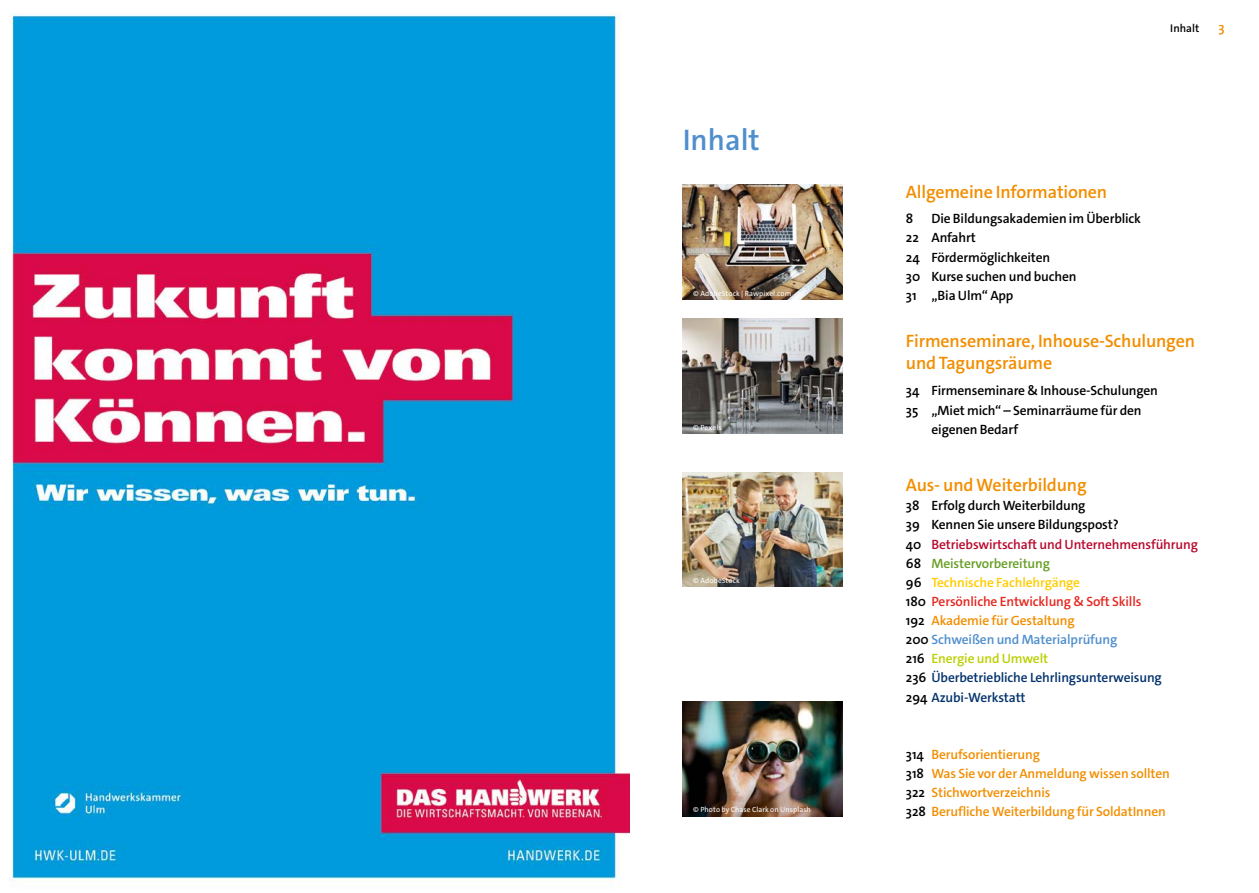
<style>
.page{position:relative;width:1259px;height:893px;background:#fff}
.page>*{position:absolute;margin:0;border:0;box-sizing:border-box;transform-origin:0 0}
.t1{font:600 30px "The Sans C4 s";color:#4f8fcd}
.t2{font:600 18px/21.6px "The Sans C4 s";letter-spacing:-.01em;color:#f28e00}
.t3{font:600 13.5px/19.2px "The Sans C4 s";letter-spacing:-.01em;color:#000}
.t4{font:600 13.5px/19.2px "The Sans C4 s";letter-spacing:-.01em;color:#f28e00}
.t5{font:600 11.25px "The Sans C4 s";color:#000}
.t6{font:7.5px "The Sans C4 s";letter-spacing:.01em;color:#fff}
.s1{color:#b8092e}
.s2{color:#669e24}
.s3{color:#fc0}
.s4{color:#e52720}
.s5{color:#f28e00}
.s6{color:#4f8fcd}
.s7{color:#bccf00}
.s8{color:#03326c}
.s9{color:#000}
</style>
<div class="page">
<img style="left:682px;top:319px;width:160px;height:115px">
<img style="left:682px;top:185px;width:160px;height:115px">
<img style="left:682px;top:472px;width:160px;height:115px">
<img style="left:682px;top:702px;width:160px;height:114px">
<img style="left:9px;top:13px;width:620px;height:875px">
<h1 class="t1" style="left:682px;top:120px;width:79px">Inhalt</h1>
<p class="t6" style="left:693px;top:288px;width:100px">© AdobeStock | Rawpixel.com</p>
<p class="t6" style="left:693px;top:422px;width:30px">© Pexels</p>
<p class="t6" style="left:693px;top:575px;width:48px">© AdobeStock</p>
<p class="t6" style="left:693px;top:805px;width:119px">© Photo by Chase Clark on Unsplash</p>
<p class="t5" style="left:1170px;top:21px;width:31px">Inhalt</p>
<p class="t4" style="left:1218px;top:18px;width:8px">3</p>
<h2 class="t2" style="left:906px;top:182px;width:203px">Allgemeine Informationen</h2>
<p class="t3" style="left:906px;top:209px;width:9px">8</p>
<p class="t3" style="left:906px;top:209px;width:237px;text-indent:26px">Die Bildungsakademien im Überblick<br>22 Anfahrt<br>24 Fördermöglichkeiten<br>30 Kurse suchen und buchen<br>31 „Bia Ulm“ App</p>
<h2 class="t2" style="left:906px;top:330px;width:290px">Firmenseminare, Inhouse-Schulungen und Tagungsräume</h2>
<p class="t3" style="left:906px;top:381px;width:254px">34 Firmenseminare &amp; Inhouse-Schulungen</p>
<p class="t3" style="left:906px;top:401px;width:237px">35 „Miet mich“ – Seminarräume für den</p>
<p class="t3" style="left:931px;top:420px;width:88px">eigenen Bedarf</p>
<h2 class="t2" style="left:906px;top:474px;width:182px">Aus- und Weiterbildung</h2>
<p class="t3" style="left:906px;top:496px;width:293px">38 Erfolg durch Weiterbildung<br>39 Kennen Sie unsere Bildungspost?<br>40 <span class="s1">Betriebswirtschaft und Unternehmensführung </span>68 <span class="s2">Meistervorbereitung<br></span>96 <span class="s3">Technische Fachlehrgänge<br></span>180 <span class="s4">Persönliche Entwicklung &amp; Soft Skills<br></span>192 <span class="s5">Akademie für Gestaltung<br></span>200 <span class="s6">Schweißen und Materialprüfung<br></span>216 <span class="s7">Energie und Umwelt<br></span>236 <span class="s8">Überbetriebliche Lehrlingsunterweisung<br></span>294 <span class="s8">Azubi-Werkstatt</span></p>
<p class="t4" style="left:906px;top:745px;width:265px"><span class="s9">314</span> Berufsorientierung<br><span class="s9">318</span> Was Sie vor der Anmeldung wissen sollten <span class="s9">322</span> Stichwortverzeichnis<br><span class="s9">328</span> Berufliche Weiterbildung für SoldatInnen</p>
</div>
